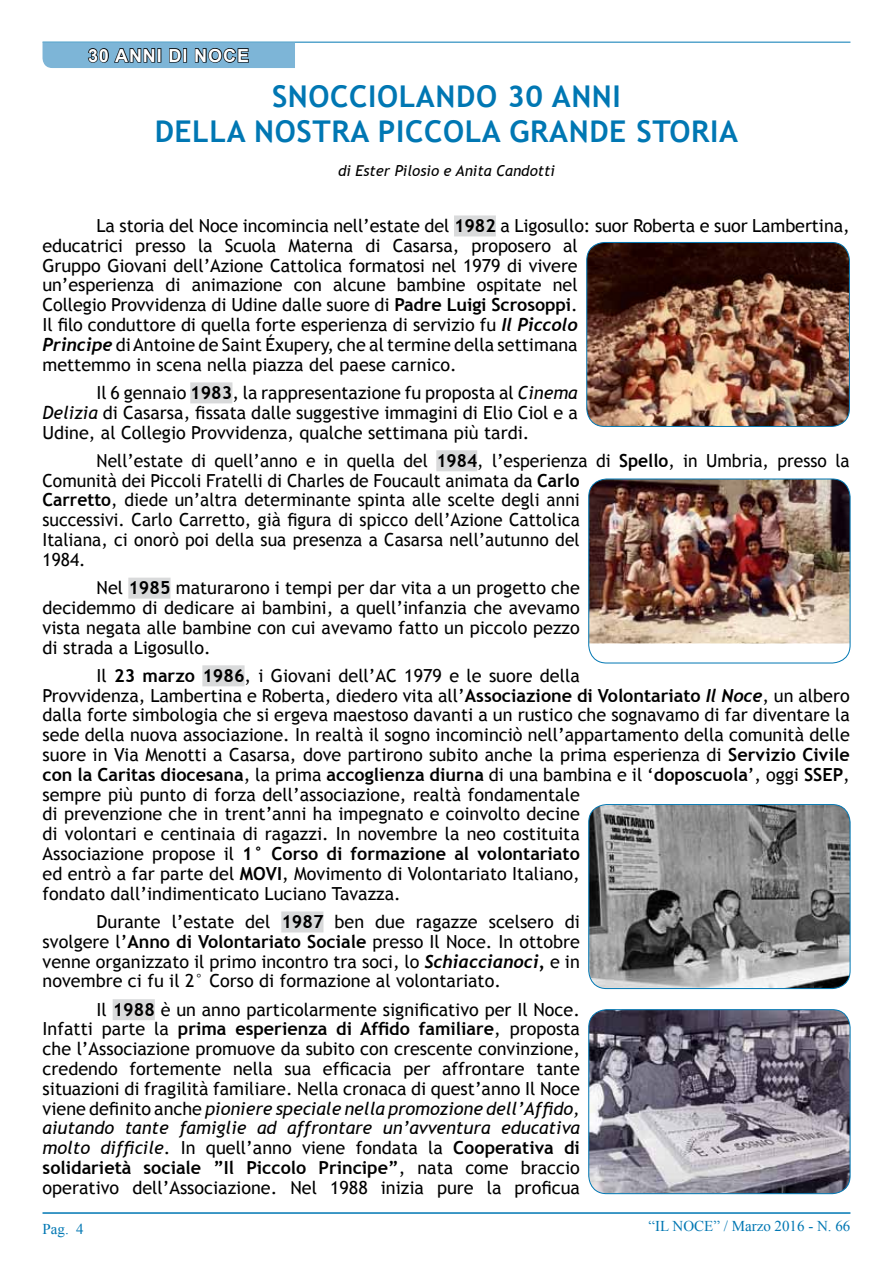
<style>
.page{position:relative;width:893px;height:1263px;background:#fff}
.page>*{position:absolute;margin:0;border:0;box-sizing:border-box;transform-origin:0 0}
.t1{font:700 30px/34.5px "Trebuchet MS";letter-spacing:.02em;color:#0077b3;text-align:center}
.t2{font:18px/19.8px "Trebuchet MS";color:#000;text-align:justify}
.t3{font:700 18px "Arial";letter-spacing:.05em;color:#fff}
.t4{font:15px "Times New Roman";color:#0077b3}
.t5{font:italic 15px "Trebuchet MS";color:#000}
.s1{font-weight:700}
.s2{font-family:"Trebuchet";font-weight:700;font-style:italic}
.s3{font-style:italic}
</style>
<div class="page">
<hr style="left:43px;top:1212px;width:807px;height:2px;background:#0077b3">
<hr style="left:43px;top:42px;width:807px;height:1px;background:#0077b3">
<div style="left:454px;top:215px;width:42px;height:21px;background:#d9dadb"></div>
<div style="left:190px;top:382px;width:42px;height:21px;background:#d9dadb"></div>
<div style="left:436px;top:450px;width:41px;height:21px;background:#d9dadb"></div>
<div style="left:128px;top:578px;width:43px;height:21px;background:#d9dadb"></div>
<div style="left:202px;top:665px;width:43px;height:21px;background:#d9dadb"></div>
<div style="left:281px;top:911px;width:42px;height:21px;background:#d9dadb"></div>
<div style="left:113px;top:999px;width:42px;height:21px;background:#d9dadb"></div>
<svg style="left:43px;top:43px;width:252px;height:25px;background:#6795b1"></svg>
<img style="left:589px;top:479px;width:261px;height:164px">
<div style="left:588px;top:479px;width:262px;height:184px;border:1px solid #0077b3;border-radius:18px"></div>
<img style="left:589px;top:804px;width:261px;height:184px">
<div style="left:588px;top:804px;width:262px;height:185px;border:1px solid #0077b3;border-radius:18px"></div>
<img style="left:589px;top:1010px;width:261px;height:184px">
<div style="left:588px;top:1009px;width:262px;height:185px;border:1px solid #0077b3;border-radius:18px"></div>
<img style="left:587px;top:242px;width:262px;height:184px">
<div style="left:586px;top:242px;width:264px;height:185px;border:1px solid #0077b3;border-radius:18px"></div>
<p class="t3" style="left:88px;top:44px;width:162px">30 ANNI DI NOCE</p>
<h1 class="t1" style="left:155px;top:79px;width:585px">SNOCCIOLANDO 30 ANNI<br>DELLA NOSTRA PICCOLA GRANDE STORIA</h1>
<p class="t5" style="left:338px;top:162px;width:218px">di Ester Pilosio e Anita Candotti</p>
<p class="t2" style="left:42px;top:216px;width:809px;text-align:left;text-indent:54px">La storia del Noce incomincia nell’estate del <span class="s1">1982</span> a Ligosullo: suor Roberta e suor Lambertina, educatrici presso la Scuola Materna di Casarsa, proposero al<br>Gruppo Giovani dell’Azione Cattolica formatosi nel 1979 di vivere<br>un’esperienza di animazione con alcune bambine ospitate nel<br>Collegio Provvidenza di Udine dalle suore di <span class="s1">Padre Luigi Scrosoppi</span>.<br>Il filo conduttore di quella forte esperienza di servizio fu <span class="s2">Il Piccolo<br>Principe</span> diAntoine de Saint Éxupery, che al termine della settimana<br>mettemmo in scena nella piazza del paese carnico.</p>
<p class="t2" style="left:42px;top:383px;width:537px;text-indent:54px">Il 6 gennaio <span class="s1">1983</span>, la rappresentazione fu proposta al <span class="s3">Cinema Delizia</span> di Casarsa, fissata dalle suggestive immagini di Elio Ciol e a Udine, al Collegio Provvidenza, qualche settimana più tardi.</p>
<p class="t2" style="left:43px;top:451px;width:809px;text-align:left;text-indent:54px">Nell’estate di quell’anno e in quella del <span class="s1">1984</span>, l’esperienza di <span class="s1">Spello</span>, in Umbria, presso la Comunità dei Piccoli Fratelli di Charles de Foucault animata da <span class="s1">Carlo<br>Carretto</span>, diede un’altra determinante spinta alle scelte degli anni<br>successivi. Carlo Carretto, già figura di spicco dell’Azione Cattolica<br>Italiana, ci onorò poi della sua presenza a Casarsa nell’autunno del<br>1984.</p>
<p class="t2" style="left:43px;top:578px;width:539px;text-indent:54px">Nel <span class="s1">1985</span> maturarono i tempi per dar vita a un progetto che decidemmo di dedicare ai bambini, a quell’infanzia che avevamo vista negata alle bambine con cui avevamo fatto un piccolo pezzo di strada a Ligosullo.</p>
<p class="t2" style="left:43px;top:666px;width:809px;text-align:left;text-indent:54px">Il <span class="s1">23 marzo 1986</span>, i Giovani dell’AC 1979 e le suore della<br>Provvidenza, Lambertina e Roberta, diedero vita all’<span class="s1">Associazione di Volontariato</span> <span class="s2">Il Noce</span>, un albero dalla forte simbologia che si ergeva maestoso davanti a un rustico che sognavamo di far diventare la sede della nuova associazione. In realtà il sogno incominciò nell’appartamento della comunità delle suore in Via Menotti a Casarsa, dove partirono subito anche la prima esperienza di <span class="s1">Servizio Civile con la Caritas diocesana</span>, la prima <span class="s1">accoglienza diurna</span> di una bambina e il ‘<span class="s1">doposcuola</span>’, oggi <span class="s1">SSEP</span>, sempre più punto di forza dell’associazione, realtà fondamentale<br>di prevenzione che in trent’anni ha impegnato e coinvolto decine<br>di volontari e centinaia di ragazzi. In novembre la neo costituita<br>Associazione propose il <span class="s1">1° Corso di formazione al volontariato<br></span>ed entrò a far parte del <span class="s1">MOVI</span>, Movimento di Volontariato Italiano,<br>fondato dall’indimenticato Luciano Tavazza.</p>
<p class="t2" style="left:43px;top:912px;width:539px;text-indent:54px">Durante l’estate del <span class="s1">1987</span> ben due ragazze scelsero di svolgere l’<span class="s1">Anno di Volontariato Sociale</span> presso Il Noce. In ottobre venne organizzato il primo incontro tra soci, lo <span class="s2">Schiaccianoci,</span> e in novembre ci fu il 2° Corso di formazione al volontariato.</p>
<p class="t2" style="left:43px;top:1000px;width:539px;text-indent:54px">Il <span class="s1">1988</span> è un anno particolarmente significativo per Il Noce.<br>Infatti parte la <span class="s1">prima esperienza di Affido familiare</span>, proposta che l’Associazione promuove da subito con crescente convinzione, credendo fortemente nella sua efficacia per affrontare tante situazioni di fragilità familiare. Nella cronaca di quest’anno Il Noce viene definito anche <span class="s3">pioniere speciale nella promozione dell’Affido, aiutando tante famiglie ad affrontare un’avventura educativa molto difficile</span>. In quell’anno viene fondata la <span class="s1">Cooperativa di solidarietà sociale ”Il Piccolo Principe”</span>, nata come braccio operativo dell’Associazione. Nel 1988 inizia pure la proficua</p>
<p class="t4" style="left:43px;top:1218px;width:43px">Pag. 4</p>
<p class="t4" style="left:649px;top:1216px;width:203px">“IL NOCE” / Marzo 2016 - N. 66</p>
</div>
